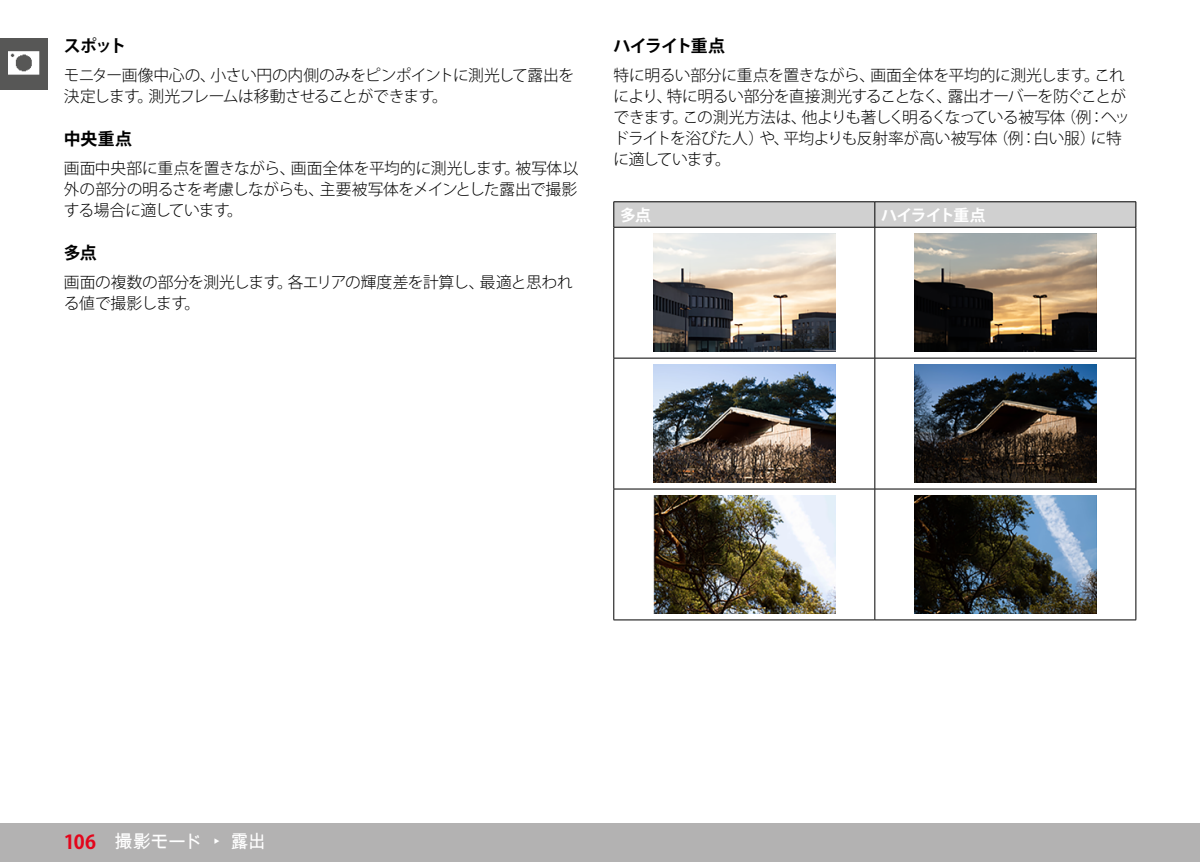
<style>
.page{position:relative;width:1200px;height:862px;background:#fff}
.page>*{position:absolute;margin:0;border:0;box-sizing:border-box;transform-origin:0 0}
.t1{font:18px "Arial Unicode MS";letter-spacing:-.02em;color:#fff}
.Heading____Heading_03_blind{font:700 16.88px "Koz Go Pr 6 N";letter-spacing:-.045em;color:#000}
.Heading____Heading_03_blind-2{font:700 16.88px "Koz Go Pr 6 N";letter-spacing:-.075em;color:#000}
.Text____Body_Text{font:300 15.75px/20.7px "Koz Go Pr 6 N";letter-spacing:-.03em;color:#000}
.Heading____Heading_03_blind-3{font:700 15.75px "Koz Go Pr 6 N";letter-spacing:-.06em;color:#fff}
.s1{font-family:"Koz Go Pr 6 N";font-weight:700;font-size:19.12px;color:#e3051b}
</style>
<div class="page">
<div style="left:0;top:38px;width:48px;height:51px;background:#575756"></div>
<img style="left:9px;top:51px;width:31px;height:24px">
<div style="left:0;top:823px;width:1199px;height:38px;background:#b3b2b2"></div>
<svg style="left:614px;top:228px;width:260px;height:391px"></svg>
<hr style="left:613px;top:201px;width:261px;height:1px;background:#000">
<hr style="left:874px;top:201px;width:261px;height:1px;background:#000">
<svg style="left:613px;top:202px;width:523px;height:25px;background:#cacaca"></svg>
<hr style="left:613px;top:227px;width:261px;height:1px;background:#000">
<hr style="left:613px;top:227px;width:1px;height:130px;background:#000">
<hr style="left:874px;top:227px;width:261px;height:1px;background:#000">
<hr style="left:874px;top:227px;width:1px;height:130px;background:#000">
<hr style="left:1135px;top:227px;width:1px;height:130px;background:#000">
<hr style="left:613px;top:357px;width:261px;height:1px;background:#000">
<hr style="left:613px;top:358px;width:1px;height:130px;background:#000">
<hr style="left:874px;top:357px;width:261px;height:1px;background:#000">
<hr style="left:874px;top:358px;width:1px;height:130px;background:#000">
<hr style="left:1135px;top:358px;width:1px;height:130px;background:#000">
<hr style="left:613px;top:488px;width:261px;height:1px;background:#000">
<hr style="left:613px;top:489px;width:1px;height:130px;background:#000">
<hr style="left:874px;top:488px;width:261px;height:1px;background:#000">
<hr style="left:874px;top:489px;width:1px;height:130px;background:#000">
<hr style="left:1135px;top:489px;width:1px;height:130px;background:#000">
<hr style="left:613px;top:619px;width:261px;height:1px;background:#000">
<hr style="left:874px;top:619px;width:261px;height:1px;background:#000">
<img style="left:653px;top:233px;width:182px;height:118px">
<img style="left:914px;top:233px;width:181px;height:118px">
<img style="left:653px;top:364px;width:182px;height:118px">
<img style="left:914px;top:364px;width:181px;height:118px">
<img style="left:653px;top:495px;width:182px;height:118px">
<img style="left:914px;top:495px;width:181px;height:118px">
<p class="Heading____Heading_03_blind" style="left:64px;top:36px;width:64px">スポット</p>
<p class="Text____Body_Text" style="left:64px;top:65px;width:511px">モニター画像中心の、小さい円の内側のみをピンポイントに測光して露出を決定します。測光フレームは移動させることができます。</p>
<p class="Heading____Heading_03_blind" style="left:64px;top:129px;width:70px">中央重点</p>
<p class="Text____Body_Text" style="left:64px;top:158px;width:516px;text-align:justify">画面中央部に重点を置きながら、画面全体を平均的に測光します。被写体以外の部分の明るさを考慮しながらも、主要被写体をメインとした露出で撮影する場合に適しています。</p>
<p class="Heading____Heading_03_blind" style="left:64px;top:243px;width:35px">多点</p>
<p class="Text____Body_Text" style="left:64px;top:272px;width:510px">画面の複数の部分を測光します。各エリアの輝度差を計算し、最適と思われる値で撮影します。</p>
<p class="Heading____Heading_03_blind-2" style="left:613px;top:36px;width:113px">ハイライト重点</p>
<p class="Text____Body_Text" style="left:613px;top:65px;width:518px">特に明るい部分に重点を置きながら、画面全体を平均的に測光します。これにより、特に明るい部分を直接測光することなく、露出オーバーを防ぐことができます。この測光方法は、他よりも著しく明るくなっている被写体（例：ヘッドライトを浴びた人）や、平均よりも反射率が高い被写体（例：白い服）に特に適しています。</p>
<p class="Heading____Heading_03_blind-3" style="left:620px;top:206px;width:32px">多点</p>
<p class="Heading____Heading_03_blind-3" style="left:881px;top:206px;width:106px">ハイライト重点</p>
<p class="t1" style="left:64px;top:828px;width:203px"><span class="s1">106</span> 撮影モード ▸ 露出</p>
</div>
